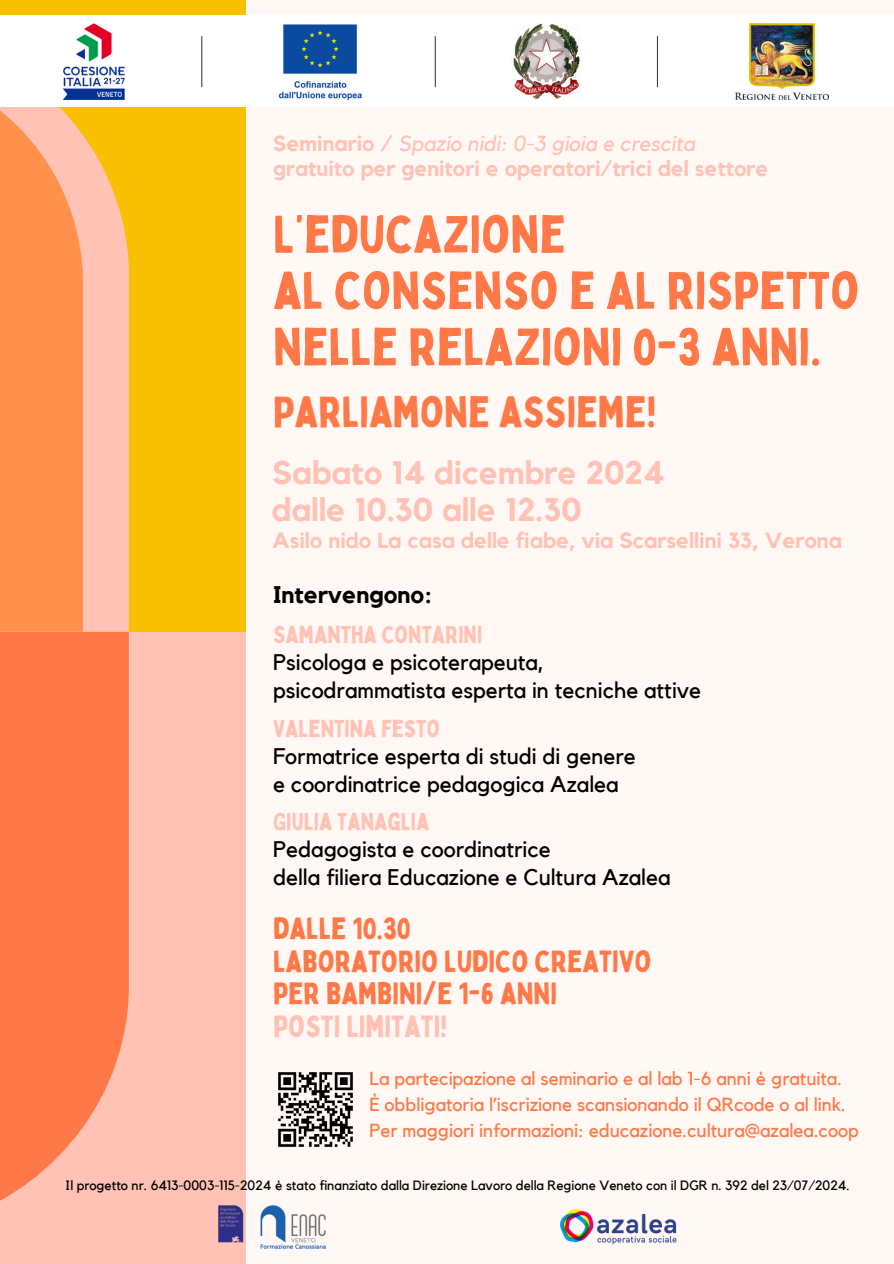
<style>
.page{position:relative;width:894px;height:1264px;background:#fff}
.page>*{position:absolute;margin:0;border:0;box-sizing:border-box;transform-origin:0 0}
.t1{font:51.9px/56.2px "Bobby Jones";color:#ff7948}
.t2{font:42.9px "Bobby Jones";color:#ff7948}
.t3{font:700 32.55px/36px "Kollektif";color:#ffc2b4}
.t4{font:30.15px/32.7px "Bobby Jones";color:#ff7948}
.t5{font:24px "Bobby Jones";color:#ffc2b4}
.t6{font:700 24px "Kollektif";color:#000}
.t7{font:22.5px/28px "Kollektif";color:#000}
.t8{font:700 21.9px "Kollektif";color:#ffc2b4}
.t9{font:700 21.75px/25.8px "Kollektif";color:#ffc2b4}
.t10{font:18.9px/25.8px "Kollektif";color:#ff7948}
.t11{font:13.5px "Kollektif";color:#000}
.s1{font-weight:400;font-style:italic}
.s2{color:#ffc2b4}
</style>
<div class="page">
<div style="left:0;top:0;width:893px;height:1263px;background:#fff8f5"></div>
<div style="left:0;top:604px;width:245px;height:659px;background:#ffc2b4"></div>
<div style="left:0;top:0;width:245px;height:631px;background:#f8c000"></div>
<svg style="left:0;top:631px;width:129px;height:570px;background:#fe8053"></svg>
<div style="left:0;top:33px;width:129px;height:598px;background:#ffc2b4"></div>
<div style="left:0;top:61px;width:83px;height:570px;background:#ff914d"></div>
<div style="left:0;top:15px;width:893px;height:92px;background:#fff"></div>
<img style="left:63px;top:23px;width:765px;height:77px">
<img style="left:560px;top:1209px;width:117px;height:35px">
<img style="left:218px;top:1199px;width:108px;height:55px">
<img style="left:278px;top:1072px;width:75px;height:75px">
<h1 class="t9" style="left:273px;top:131px;width:496px">Seminario / <span class="s1">Spazio nidi: 0-3 gioia e crescita </span>gratuito per genitori e operatori/trici del settore</h1>
<p class="t1" style="left:273px;top:205px;width:587px">L’EDUCAZIONE<br>AL CONSENSO E AL RISPETTO<br>NELLE RELAZIONI 0-3 ANNI.</p>
<h5 class="t2" style="left:273px;top:385px;width:384px">PARLIAMONE ASSIEME!</h5>
<h2 class="t3" style="left:272px;top:456px;width:394px">Sabato 14 dicembre 2024 dalle 10.30 alle 12.30</h2>
<h2 class="t8" style="left:272px;top:530px;width:571px">Asilo nido La casa delle fiabe, via Scarsellini 33, Verona</h2>
<h4 class="t6" style="left:273px;top:583px;width:160px">Intervengono:</h4>
<h4 class="t5" style="left:273px;top:619px;width:211px">SAMANTHA CONTARINI</h4>
<h4 class="t7" style="left:273px;top:649px;width:429px">Psicologa e psicoterapeuta, psicodrammatista esperta in tecniche attive</h4>
<h5 class="t5" style="left:273px;top:713px;width:168px">VALENTINA FESTO</h5>
<h5 class="t7" style="left:273px;top:743px;width:364px">Formatrice esperta di studi di genere e coordinatrice pedagogica Azalea</h5>
<h5 class="t5" style="left:273px;top:806px;width:158px">GIULIA TANAGLIA</h5>
<h5 class="t7" style="left:273px;top:836px;width:398px">Pedagogista e coordinatrice<br>della filiera Educazione e Cultura Azalea</h5>
<h3 class="t4" style="left:273px;top:911px;width:380px">DALLE 10.30<br>LABORATORIO LUDICO CREATIVO<br>PER BAMBINI/E 1-6 ANNI<br><span class="s2">POSTI LIMITATI!</span></h3>
<p class="t10" style="left:369px;top:1066px;width:490px">La partecipazione al seminario e al lab 1-6 anni è gratuita.<br>È obbligatoria l’iscrizione scansionando il QRcode o al link.<br>Per maggiori informazioni: educazione.cultura@azalea.coop</p>
<h5 class="t11" style="left:65px;top:1179px;width:786px">Il progetto nr. 6413-0003-115-2024 è stato finanziato dalla Direzione Lavoro della Regione Veneto con il DGR n. 392 del 23/07/2024.</h5>
</div>
